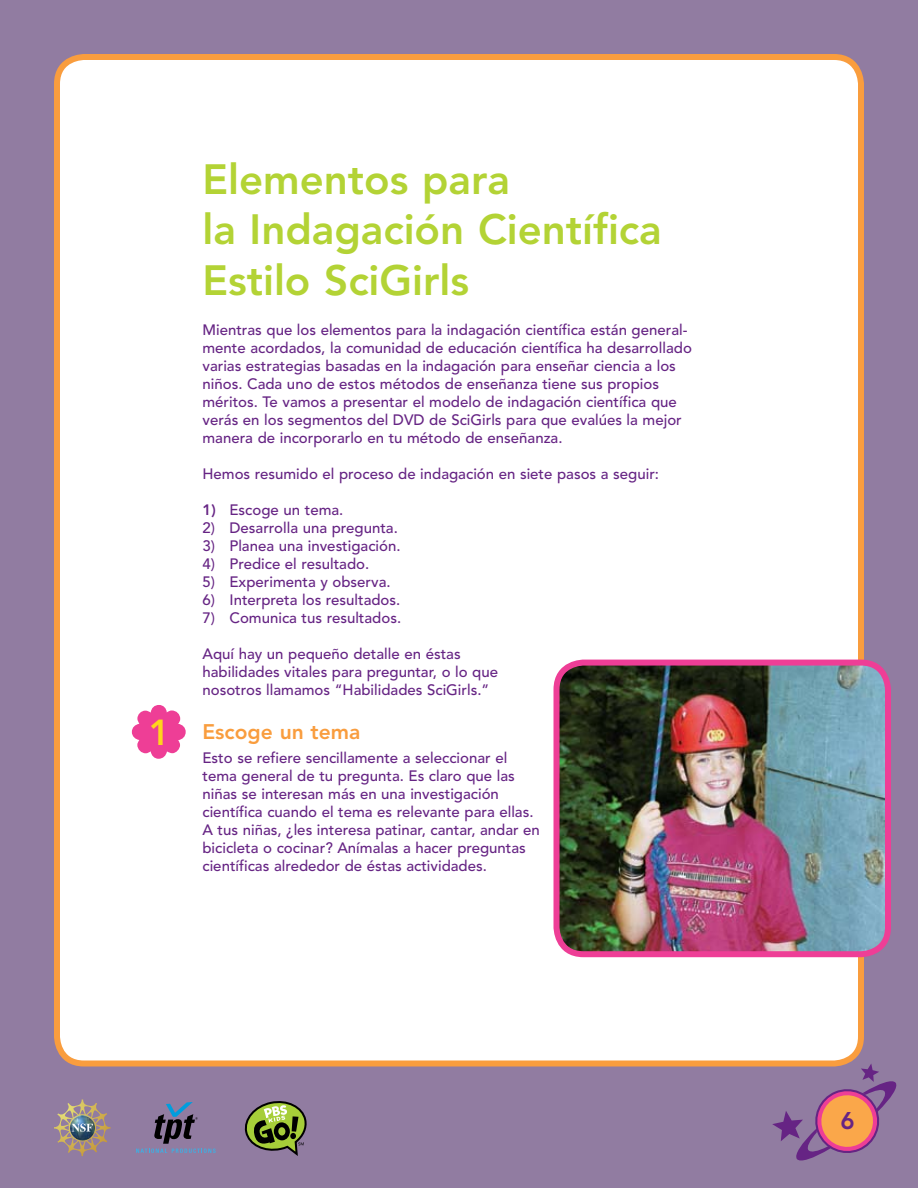
<style>
.page{position:relative;width:918px;height:1188px;background:#917ca1}
.page>*{position:absolute;margin:0;border:0;box-sizing:border-box;transform-origin:0 0}
.t1{font:800 42px/50.4px "Avenir";color:#b3d335}
.t2{font:800 35.85px "Avenir";color:#ffd51c}
.t3{font:800 24px "Avenir";color:#662484}
.t4{font:800 21px "Avenir";color:#f99d3e}
.t5{font:800 18px "Avenir";color:#662484}
.t6{font:500 15px/18px "Avenir";color:#662484}
.s1{font-weight:800}
</style>
<div class="page">
<div style="left:57px;top:57px;width:804px;height:1007px;background:#fff;border-radius:27px"></div>
<div style="left:54px;top:54px;width:810px;height:1012px;border:6px solid #f99d3e;border-radius:27px"></div>
<img style="left:556px;top:663px;width:328px;height:291px">
<div style="left:554px;top:660px;width:337px;height:297px;border:6px solid #ee3e96;border-radius:27px"></div>
<svg style="left:772px;top:1064px;width:125px;height:97px"></svg>
<svg style="left:132px;top:705px;width:54px;height:54px"></svg>
<svg style="left:244px;top:1101px;width:63px;height:55px"></svg>
<svg style="left:54px;top:1100px;width:57px;height:56px"></svg>
<svg style="left:136px;top:1102px;width:80px;height:51px"></svg>
<h2 class="t2" style="left:149px;top:712px;width:23px">1</h2>
<h1 class="t1" style="left:202px;top:154px;width:461px">Elementos para<br>la Indagación Científica<br>Estilo SciGirls</h1>
<p class="t6" style="left:202px;top:322px;width:491px">Mientras que los elementos para la indagación científica están general&shy;mente acordados, la comunidad de educación científica ha desarrollado varias estrategias basadas en la indagación para enseñar ciencia a los niños. Cada uno de estos métodos de enseñanza tiene sus propios méritos. Te vamos a presentar el modelo de indagación científica que verás en los segmentos del DVD de SciGirls para que evalúes la mejor manera de incorporarlo en tu método de enseñanza.</p>
<p class="t6" style="left:202px;top:466px;width:458px">Hemos resumido el proceso de indagación en siete pasos a seguir:</p>
<p class="t6" style="left:202px;top:502px;width:142px"><span class="s1">1)</span> Escoge un tema.</p>
<p class="t6" style="left:202px;top:520px;width:197px">2) Desarrolla una pregunta.</p>
<p class="t6" style="left:202px;top:538px;width:200px">3) Planea una investigación.</p>
<p class="t6" style="left:202px;top:556px;width:168px">4) Predice el resultado.</p>
<p class="t6" style="left:202px;top:574px;width:190px">5) Experimenta y observa.</p>
<p class="t6" style="left:202px;top:592px;width:199px">6) Interpreta los resultados.</p>
<p class="t6" style="left:202px;top:610px;width:200px">7) Comunica tus resultados.</p>
<p class="t6" style="left:202px;top:646px;width:297px">Aquí hay un pequeño detalle en éstas habilidades vitales para preguntar, o lo que nosotros llamamos “Habilidades SciGirls.”</p>
<h3 class="t4" style="left:202px;top:719px;width:159px">Escoge un tema</h3>
<p class="t6" style="left:202px;top:750px;width:339px">Esto se refiere sencillamente a seleccionar el tema general de tu pregunta. Es claro que las niñas se interesan más en una investigación científica cuando el tema es relevante para ellas.<br>A tus niñas, ¿les interesa patinar, cantar, andar en bicicleta o cocinar? Anímalas a hacer preguntas científicas alrededor de éstas actividades.</p>
<h3 class="t3" style="left:841px;top:1106px;width:17px">6#</h3>
<p class="t5" style="left:840px;top:1108px;width:12px">6</p>
</div>
